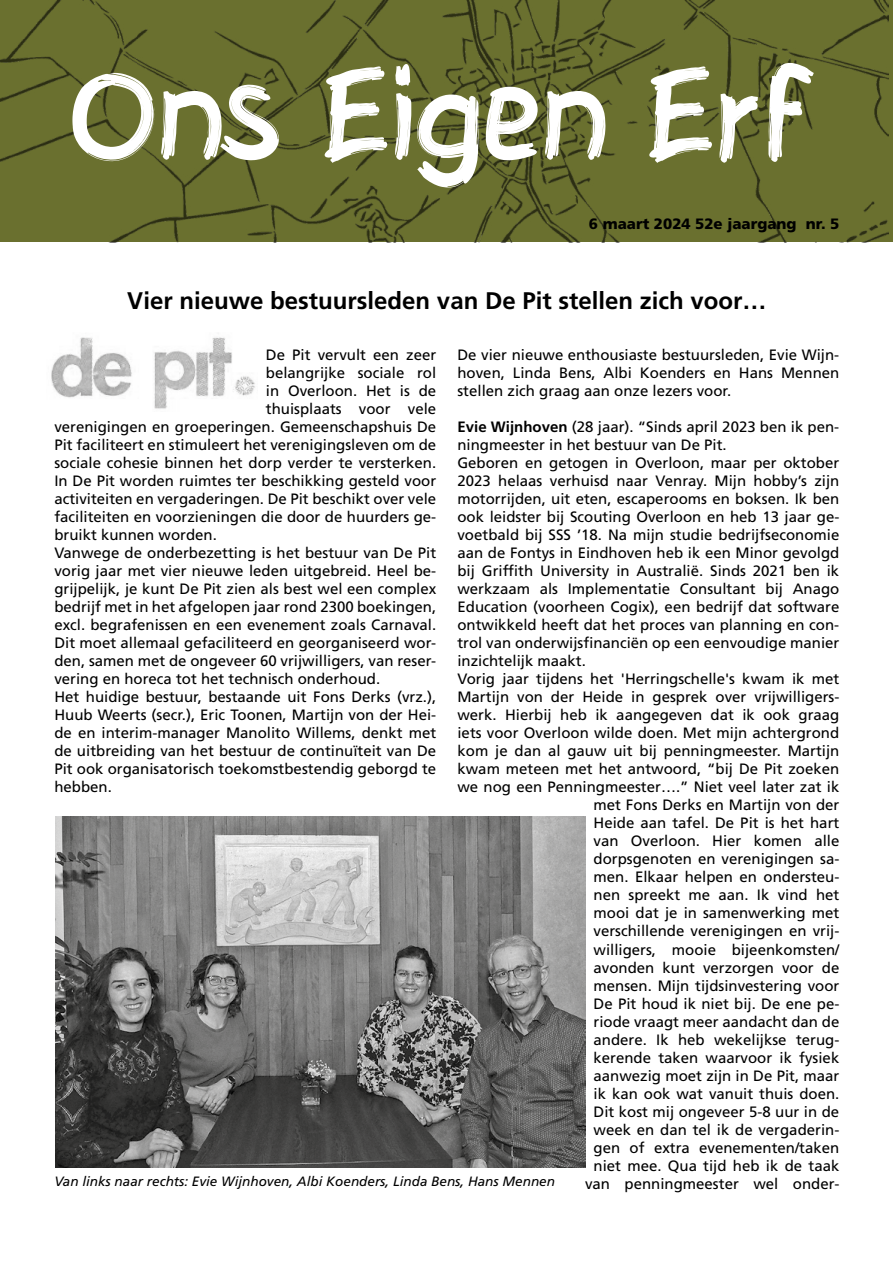
<style>
.page{position:relative;width:893px;height:1263px;background:#fff}
.page>*{position:absolute;margin:0;border:0;box-sizing:border-box;transform-origin:0 0}
.t1{font:114px "Brushy Cre";color:#fff}
.t2{font:700 24px "Frutiger LT Std";color:#000}
.t3{font:15px/18px "Frutiger LT Std";color:#000;text-align:justify}
.t4{font:900 15px "Frutiger LT Std";letter-spacing:-.005em;color:#000}
.t5{font:italic 13.5px "Frutiger LT Std";color:#000}
.s1{font-weight:700}
</style>
<div class="page">
<img style="left:0;top:0;width:889px;height:242px">
<img style="left:51px;top:337px;width:204px;height:72px">
<img style="left:55px;top:817px;width:530px;height:351px">
<h1 class="t1" style="left:72px;top:34px;width:749px">Ons Eigen Erf</h1>
<p class="t4" style="left:589px;top:215px;width:252px">6 maart 2024 52e jaargang nr. 5</p>
<h2 class="t2" style="left:127px;top:287px;width:641px">Vier nieuwe bestuursleden van De Pit stellen zich voor…</h2>
<p class="t3" style="left:266px;top:346px;width:172px">De Pit vervult een zeer</p>
<p class="t3" style="left:266px;top:364px;width:172px">belangrijke sociale rol</p>
<p class="t3" style="left:266px;top:382px;width:172px">in Overloon. Het is de</p>
<p class="t3" style="left:266px;top:400px;width:172px">thuisplaats voor vele</p>
<p class="t3" style="left:54px;top:418px;width:383px">verenigingen en groeperingen. Gemeenschapshuis De</p>
<p class="t3" style="left:54px;top:436px;width:383px">Pit faciliteert en stimuleert het verenigingsleven om de</p>
<p class="t3" style="left:54px;top:454px;width:383px">sociale cohesie binnen het dorp verder te versterken.</p>
<p class="t3" style="left:54px;top:472px;width:383px">In De Pit worden ruimtes ter beschikking gesteld voor</p>
<p class="t3" style="left:54px;top:490px;width:383px">activiteiten en vergaderingen. De Pit beschikt over vele</p>
<p class="t3" style="left:54px;top:508px;width:383px">faciliteiten en voorzieningen die door de huurders ge-</p>
<p class="t3" style="left:54px;top:526px;width:164px">bruikt kunnen worden.</p>
<p class="t3" style="left:54px;top:544px;width:383px">Vanwege de onderbezetting is het bestuur van De Pit</p>
<p class="t3" style="left:54px;top:562px;width:383px">vorig jaar met vier nieuwe leden uitgebreid. Heel be-</p>
<p class="t3" style="left:54px;top:580px;width:383px">grijpelijk, je kunt De Pit zien als best wel een complex</p>
<p class="t3" style="left:54px;top:598px;width:383px">bedrijf met in het afgelopen jaar rond 2300 boekingen,</p>
<p class="t3" style="left:54px;top:616px;width:383px">excl. begrafenissen en een evenement zoals Carnaval.</p>
<p class="t3" style="left:54px;top:634px;width:383px">Dit moet allemaal gefaciliteerd en georganiseerd wor-</p>
<p class="t3" style="left:54px;top:652px;width:383px">den, samen met de ongeveer 60 vrijwilligers, van reser-</p>
<p class="t3" style="left:54px;top:670px;width:327px">vering en horeca tot het technisch onderhoud.</p>
<p class="t3" style="left:54px;top:688px;width:383px">Het huidige bestuur, bestaande uit Fons Derks (vrz.),</p>
<p class="t3" style="left:54px;top:706px;width:383px">Huub Weerts (secr.), Eric Toonen, Martijn von der Hei-</p>
<p class="t3" style="left:54px;top:724px;width:383px">de en interim-manager Manolito Willems, denkt met</p>
<p class="t3" style="left:54px;top:742px;width:383px">de uitbreiding van het bestuur de continuïteit van De</p>
<p class="t3" style="left:54px;top:760px;width:383px">Pit ook organisatorisch toekomstbestendig geborgd te</p>
<p class="t3" style="left:54px;top:778px;width:59px">hebben.</p>
<p class="t3" style="left:457px;top:346px;width:383px">De vier nieuwe enthousiaste bestuursleden, Evie Wijn&shy;hoven, Linda Bens, Albi Koenders en Hans Mennen stellen zich graag aan onze lezers voor.</p>
<p class="t3" style="left:457px;top:418px;width:383px"><span class="s1">Evie Wijnhoven</span> (28 jaar). “Sinds april 2023 ben ik pen-</p>
<p class="t3" style="left:457px;top:436px;width:271px">ningmeester in het bestuur van De Pit.</p>
<p class="t3" style="left:457px;top:454px;width:383px">Geboren en getogen in Overloon, maar per oktober</p>
<p class="t3" style="left:457px;top:472px;width:383px">2023 helaas verhuisd naar Venray. Mijn hobby’s zijn</p>
<p class="t3" style="left:457px;top:490px;width:383px">motorrijden, uit eten, escaperooms en boksen. Ik ben</p>
<p class="t3" style="left:457px;top:508px;width:383px">ook leidster bij Scouting Overloon en heb 13 jaar ge-</p>
<p class="t3" style="left:457px;top:526px;width:383px">voetbald bij SSS ’18. Na mijn studie bedrijfseconomie</p>
<p class="t3" style="left:457px;top:544px;width:383px">aan de Fontys in Eindhoven heb ik een Minor gevolgd</p>
<p class="t3" style="left:457px;top:562px;width:383px">bij Griffith University in Australië. Sinds 2021 ben ik</p>
<p class="t3" style="left:457px;top:580px;width:383px">werkzaam als Implementatie Consultant bij Anago</p>
<p class="t3" style="left:457px;top:598px;width:383px">Education (voorheen Cogix), een bedrijf dat software</p>
<p class="t3" style="left:457px;top:616px;width:383px">ontwikkeld heeft dat het proces van planning en con-</p>
<p class="t3" style="left:457px;top:634px;width:383px">trol van onderwijsfinanciën op een eenvoudige manier</p>
<p class="t3" style="left:457px;top:652px;width:130px">inzichtelijk maakt.</p>
<p class="t3" style="left:457px;top:670px;width:383px">Vorig jaar tijdens het 'Herringschelle's kwam ik met</p>
<p class="t3" style="left:457px;top:688px;width:383px">Martijn von der Heide in gesprek over vrijwilligers-</p>
<p class="t3" style="left:457px;top:706px;width:383px">werk. Hierbij heb ik aangegeven dat ik ook graag</p>
<p class="t3" style="left:457px;top:724px;width:383px">iets voor Overloon wilde doen. Met mijn achtergrond</p>
<p class="t3" style="left:457px;top:742px;width:383px">kom je dan al gauw uit bij penningmeester. Martijn</p>
<p class="t3" style="left:457px;top:760px;width:383px">kwam meteen met het antwoord, “bij De Pit zoeken</p>
<p class="t3" style="left:457px;top:778px;width:383px">we nog een Penningmeester….” Niet veel later zat ik</p>
<p class="t3" style="left:594px;top:796px;width:247px">met Fons Derks en Martijn von der</p>
<p class="t3" style="left:594px;top:814px;width:247px">Heide aan tafel. De Pit is het hart</p>
<p class="t3" style="left:594px;top:832px;width:247px">van Overloon. Hier komen alle</p>
<p class="t3" style="left:594px;top:850px;width:247px">dorpsgenoten en verenigingen sa-</p>
<p class="t3" style="left:594px;top:868px;width:247px">men. Elkaar helpen en ondersteu-</p>
<p class="t3" style="left:594px;top:886px;width:247px">nen spreekt me aan. Ik vind het</p>
<p class="t3" style="left:594px;top:904px;width:247px">mooi dat je in samenwerking met</p>
<p class="t3" style="left:594px;top:922px;width:247px">verschillende verenigingen en vrij-</p>
<p class="t3" style="left:594px;top:940px;width:247px">willigers, mooie bijeenkomsten/</p>
<p class="t3" style="left:594px;top:958px;width:247px">avonden kunt verzorgen voor de</p>
<p class="t3" style="left:594px;top:976px;width:247px">mensen. Mijn tijdsinvestering voor</p>
<p class="t3" style="left:594px;top:994px;width:247px">De Pit houd ik niet bij. De ene pe-</p>
<p class="t3" style="left:594px;top:1012px;width:247px">riode vraagt meer aandacht dan de</p>
<p class="t3" style="left:594px;top:1030px;width:247px">andere. Ik heb wekelijkse terug-</p>
<p class="t3" style="left:594px;top:1048px;width:247px">kerende taken waarvoor ik fysiek</p>
<p class="t3" style="left:594px;top:1066px;width:247px">aanwezig moet zijn in De Pit, maar</p>
<p class="t3" style="left:594px;top:1084px;width:247px">ik kan ook wat vanuit thuis doen.</p>
<p class="t3" style="left:594px;top:1102px;width:247px">Dit kost mij ongeveer 5-8 uur in de</p>
<p class="t3" style="left:594px;top:1120px;width:247px">week en dan tel ik de vergaderin-</p>
<p class="t3" style="left:594px;top:1138px;width:247px">gen of extra evenementen/taken</p>
<p class="t3" style="left:594px;top:1156px;width:247px">niet mee. Qua tijd heb ik de taak</p>
<p class="t5" style="left:54px;top:1173px;width:502px">Van links naar rechts: Evie Wijnhoven, Albi Koenders, Linda Bens, Hans Mennen</p>
<p class="t3" style="left:585px;top:1174px;width:256px">van penningmeester wel onder-</p>
</div>
